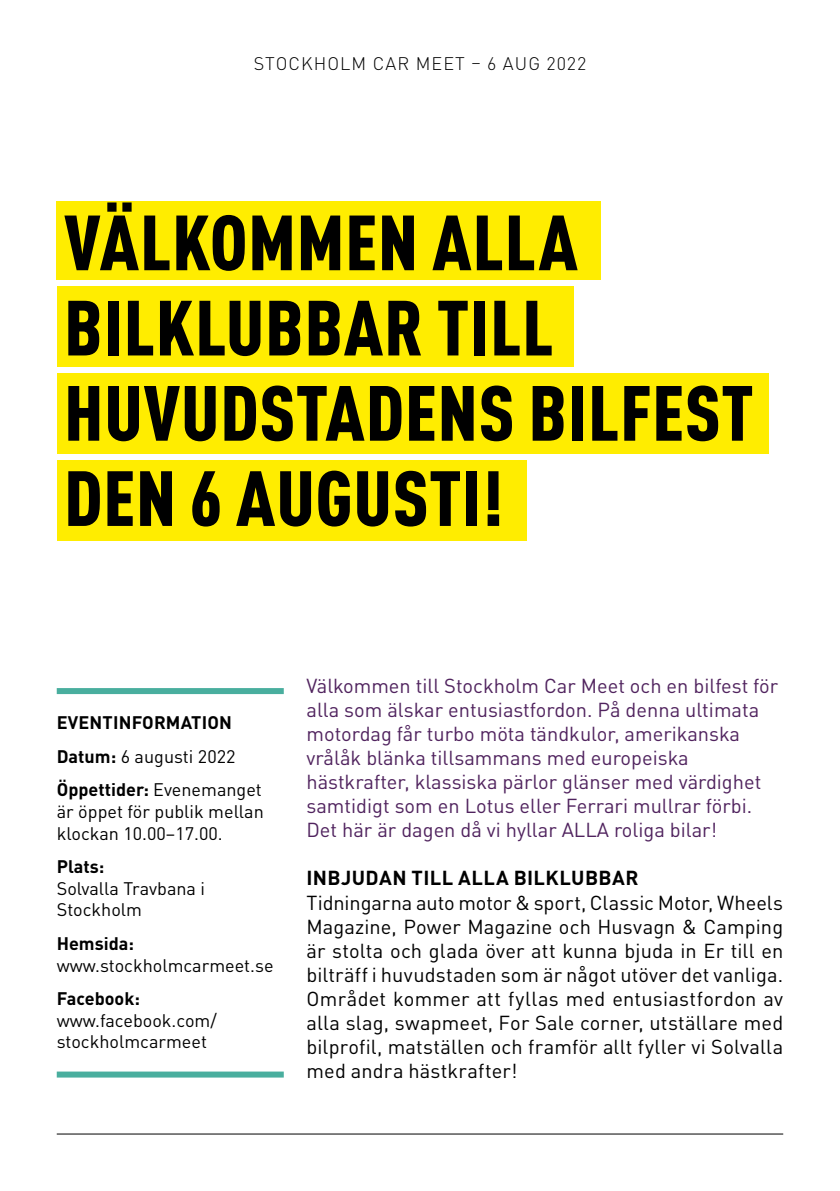
<style>
.page{position:relative;width:840px;height:1191px;background:#fff}
.page>*{position:absolute;margin:0;border:0;box-sizing:border-box;transform-origin:0 0}
.t1{font:900 condensed 76.8px/85.2px "DIN Pro";letter-spacing:.01em;color:#000}
.t2{font:20px/24px "DIN Pro";letter-spacing:.01em;color:#000;text-align:justify}
.t3{font:20px/24px "DIN Pro";color:#50235e}
.t4{font:700 20px "DIN Pro";letter-spacing:.02em;color:#000}
.t5{font:18px/21.6px "DIN Pro";color:#000}
.t6{font:700 18px/33.6px "DIN Pro";color:#000}
.t7{font:300 18px "DIN Pro";letter-spacing:.06em;color:#000}
.s1{font-weight:400}
</style>
<div class="page">
<div style="left:57px;top:201px;width:543px;height:79px;background:#ffed00"></div>
<div style="left:57px;top:286px;width:516px;height:81px;background:#ffed00"></div>
<div style="left:57px;top:373px;width:711px;height:81px;background:#ffed00"></div>
<div style="left:57px;top:460px;width:469px;height:81px;background:#ffed00"></div>
<hr style="left:57px;top:1133px;width:725px;height:1px;background:#000">
<div style="left:57px;top:688px;width:226px;height:6px;background:#49ae9e"></div>
<div style="left:57px;top:1071px;width:226px;height:6px;background:#49ae9e"></div>
<p class="t7" style="left:253px;top:50px;width:334px">STOCKHOLM CAR MEET – 6 AUG 2022</p>
<h1 class="t1" style="left:64px;top:193px;width:690px">VÄLKOMMEN ALLA<br>BILKLUBBAR TILL<br>HUVUDSTADENS BILFEST<br>DEN 6 AUGUSTI!</h1>
<p class="t6" style="left:57px;top:703px;width:206px">EVENTINFORMATION<br>Datum: <span class="s1">6 augusti 2022<br></span>Öppettider: <span class="s1">Evenemanget</span></p>
<p class="t5" style="left:57px;top:799px;width:208px">är öppet för publik mellan klockan 10.00–17.00.</p>
<p class="t6" style="left:57px;top:847px;width:49px">Plats:</p>
<p class="t5" style="left:57px;top:875px;width:150px">Solvalla Travbana i<br>Stockholm</p>
<p class="t6" style="left:57px;top:924px;width:79px">Hemsida:</p>
<p class="t5" style="left:57px;top:952px;width:218px">www.stockholmcarmeet.se</p>
<p class="t6" style="left:57px;top:979px;width:85px">Facebook:</p>
<p class="t5" style="left:57px;top:1007px;width:161px">www.facebook.com/ stockholmcarmeet</p>
<p class="t3" style="left:306px;top:672px;width:473px">Välkommen till Stockholm Car Meet och en bilfest för alla som älskar entusiastfordon. På denna ultimata motordag får turbo möta tändkulor, amerikanska vrålåk blänka tillsammans med europeiska hästkrafter, klassiska pärlor glänser med värdighet samtidigt som en Lotus eller Ferrari mullrar förbi.<br>Det här är dagen då vi hyllar ALLA roliga bilar!</p>
<p class="t4" style="left:306px;top:861px;width:333px">INBJUDAN TILL ALLA BILKLUBBAR</p>
<p class="t2" style="left:306px;top:888px;width:478px">Tidningarna auto motor &amp; sport, Classic Motor, Wheels Magazine, Power Magazine och Husvagn &amp; Camping är stolta och glada över att kunna bjuda in Er till en bilträff i huvudstaden som är något utöver det vanliga.<br>Området kommer att fyllas med entusiastfordon av alla slag, swapmeet, For Sale corner, utställare med bilprofil, matställen och framför allt fyller vi Solvalla med andra hästkrafter!</p>
</div>
